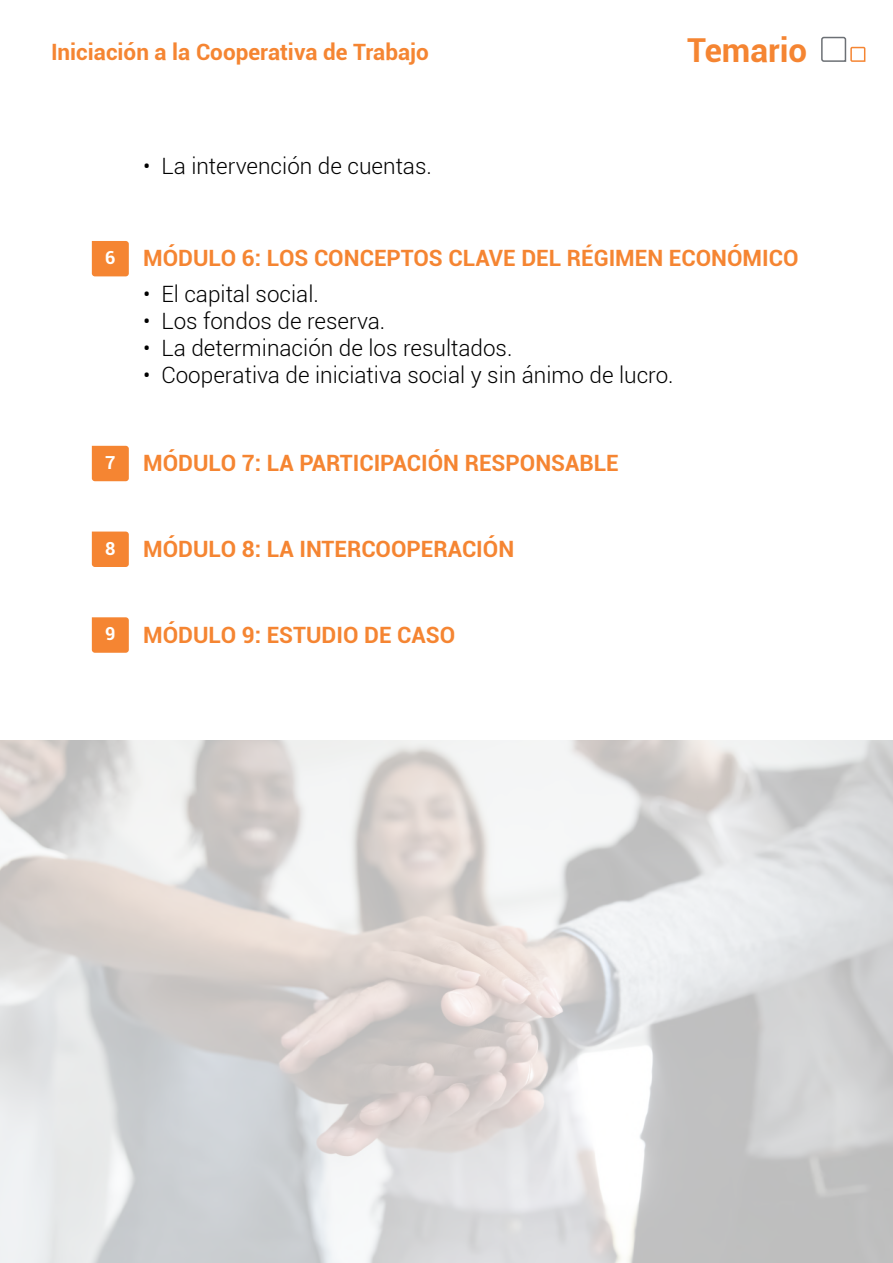
<style>
.page{position:relative;width:893px;height:1263px;background:#fff}
.page>*{position:absolute;margin:0;border:0;box-sizing:border-box;transform-origin:0 0}
.t1{font:700 33px "Roboto";color:#f58532}
.t2{font:700 22.5px "Roboto";color:#f58532}
.t3{font:300 22.5px "Roboto";color:#000}
.t4{font:700 18px "Roboto";color:#fff}
</style>
<div class="page">
<svg style="left:821px;top:36px;width:45px;height:26px"></svg>
<svg style="left:92px;top:241px;width:37px;height:35px"></svg>
<svg style="left:92px;top:446px;width:37px;height:35px"></svg>
<svg style="left:92px;top:531px;width:37px;height:36px"></svg>
<svg style="left:92px;top:617px;width:37px;height:36px"></svg>
<p class="t2" style="left:51px;top:36px;width:379px">Iniciación a la Cooperativa de Trabajo</p>
<p class="t1" style="left:687px;top:27px;width:122px">Temario</p>
<p class="t3" style="left:143px;top:151px;width:290px">• La intervención de cuentas.</p>
<p class="t4" style="left:105px;top:245px;width:12px">6</p>
<p class="t2" style="left:143px;top:242px;width:657px">MÓDULO 6: LOS CONCEPTOS CLAVE DEL RÉGIMEN ECONÓMICO</p>
<p class="t3" style="left:143px;top:278px;width:177px">• El capital social.</p>
<p class="t3" style="left:143px;top:305px;width:244px">• Los fondos de reserva.</p>
<p class="t3" style="left:143px;top:332px;width:371px">• La determinación de los resultados.</p>
<p class="t3" style="left:143px;top:359px;width:532px">• Cooperativa de iniciativa social y sin ánimo de lucro.</p>
<p class="t4" style="left:105px;top:450px;width:12px">7</p>
<p class="t2" style="left:143px;top:447px;width:477px">MÓDULO 7: LA PARTICIPACIÓN RESPONSABLE</p>
<p class="t4" style="left:105px;top:535px;width:12px">8</p>
<p class="t2" style="left:143px;top:533px;width:373px">MÓDULO 8: LA INTERCOOPERACIÓN</p>
<p class="t4" style="left:105px;top:621px;width:12px">9</p>
<p class="t2" style="left:143px;top:619px;width:313px">MÓDULO 9: ESTUDIO DE CASO</p>
</div>
